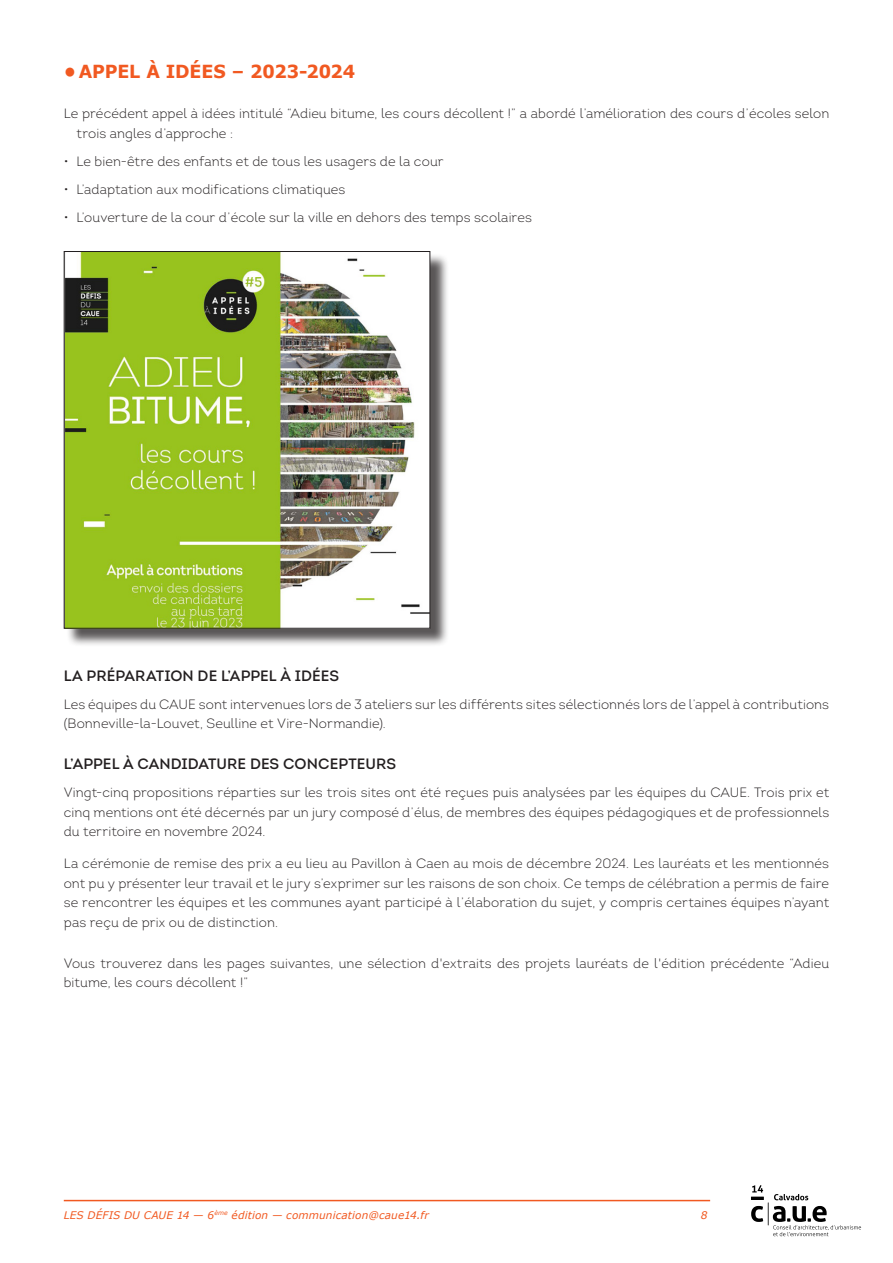
<style>
.page{position:relative;width:893px;height:1263px;background:#fff}
.page>*{position:absolute;margin:0;border:0;box-sizing:border-box;transform-origin:0 0}
.Titre_1_2_3{font:700 18px "Verdana";letter-spacing:-.005em;color:#f15921}
.t1{font:15px "Intro";letter-spacing:.005em;color:#231f20}
.t2{font:300 13.5px/19.5px "Intro";letter-spacing:.005em;color:#231f20}
.t3{font:italic 10.5px "Verdana";letter-spacing:.015em;color:#f15921}
</style>
<div class="page">
<svg style="left:751px;top:1185px;width:110px;height:51px"></svg>
<hr style="left:64px;top:1200px;width:646px;height:1px;background:#f15921">
<div style="left:66px;top:253px;width:383px;height:394px;background:#231f20;opacity:.75"></div>
<img style="left:66px;top:253px;width:362px;height:374px">
<div style="left:64px;top:251px;width:366px;height:378px;border:1px solid #231f20"></div>
<p class="Titre_1_2_3" style="left:64px;top:59px;width:293px">• APPEL À IDÉES – 2023-2024</p>
<p class="t2" style="left:77px;top:104px;width:754px;text-indent:-13px">Le précédent appel à idées intitulé “Adieu bitume, les cours décollent !” a abordé l’amélioration des cours d’écoles selon trois angles d’approche :</p>
<p class="t2" style="left:64px;top:151px;width:381px">• Le bien-être des enfants et de tous les usagers de la cour</p>
<p class="t2" style="left:64px;top:179px;width:283px">• L’adaptation aux modifications climatiques</p>
<p class="t2" style="left:64px;top:207px;width:470px">• L’ouverture de la cour d’école sur la ville en dehors des temps scolaires</p>
<p class="t1" style="left:64px;top:666px;width:277px">LA PRÉPARATION DE L’APPEL À IDÉES</p>
<p class="t2" style="left:64px;top:694px;width:767px">Les équipes du CAUE sont intervenues lors de 3 ateliers sur les différents sites sélectionnés lors de l’appel à contributions (Bonneville-la-Louvet, Seulline et Vire-Normandie).</p>
<p class="t1" style="left:64px;top:754px;width:334px">L’APPEL À CANDIDATURE DES CONCEPTEURS</p>
<p class="t2" style="left:64px;top:783px;width:767px;text-align:justify">Vingt-cinq propositions réparties sur les trois sites ont été reçues puis analysées par les équipes du CAUE. Trois prix et cinq mentions ont été décernés par un jury composé d’élus, de membres des équipes pédagogiques et de professionnels du territoire en novembre 2024.</p>
<p class="t2" style="left:64px;top:854px;width:767px;text-align:justify">La cérémonie de remise des prix a eu lieu au Pavillon à Caen au mois de décembre 2024. Les lauréats et les mentionnés ont pu y présenter leur travail et le jury s’exprimer sur les raisons de son choix. Ce temps de célébration a permis de faire se rencontrer les équipes et les communes ayant participé à l’élaboration du sujet, y compris certaines équipes n’ayant pas reçu de prix ou de distinction.</p>
<p class="t2" style="left:64px;top:953px;width:767px">Vous trouverez dans les pages suivantes, une sélection d'extraits des projets lauréats de l'édition précédente “Adieu bitume, les cours décollent !”</p>
<p class="t3" style="left:64px;top:1208px;width:367px">LES DÉFIS DU CAUE 14 — 6<sup>ème</sup> édition — communication@caue14.fr</p>
<p class="t3" style="left:701px;top:1208px;width:8px">8</p>
</div>
